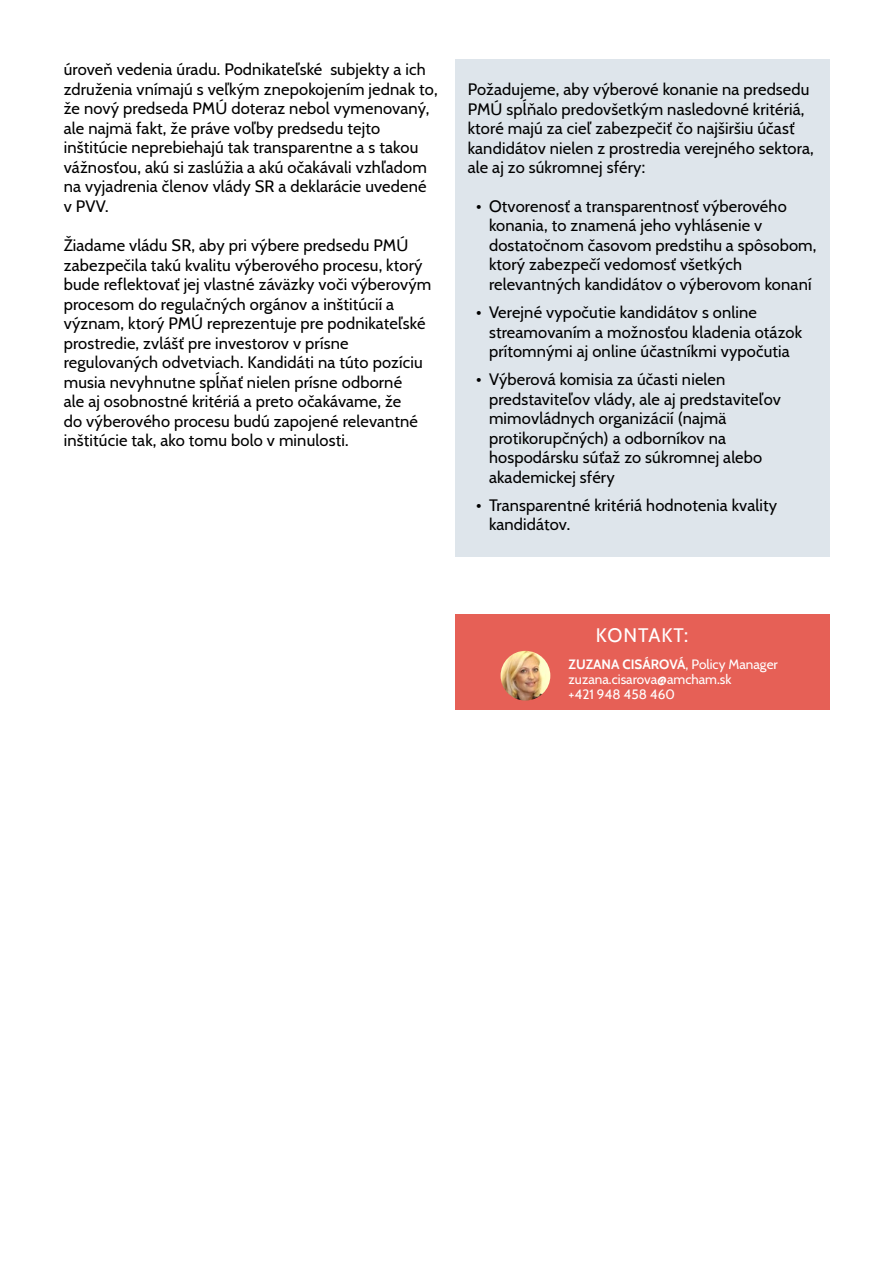
<style>
.page{position:relative;width:893px;height:1263px;background:#fff}
.page>*{position:absolute;margin:0;border:0;box-sizing:border-box;transform-origin:0 0}
.t1{font:19.5px "Cabin";letter-spacing:.05em;color:#fff}
.t2{font:16.5px/19.5px "Cabin";letter-spacing:.01em;color:#000}
.t3{font:13.5px/15px "Cabin";color:#fff}
.s1{font-size:18px}
.s2{font-weight:700}
</style>
<div class="page">
<div style="left:455px;top:60px;width:374px;height:497px;background:#dee5eb"></div>
<div style="left:455px;top:614px;width:374px;height:96px;background:#e66056"></div>
<img style="left:501px;top:651px;width:49px;height:49px;border-radius:25px">
<p class="t2" style="left:64px;top:59px;width:375px">úroveň vedenia úradu. Podnikateľské subjekty a ich združenia vnímajú s veľkým znepokojením jednak to, že nový predseda PMÚ doteraz nebol vymenovaný, ale najmä fakt, že práve voľby predsedu tejto inštitúcie neprebiehajú tak transparentne a s takou vážnosťou, akú si zaslúžia a akú očakávali vzhľadom na vyjadrenia členov vlády SR a deklarácie uvedené v PVV.</p>
<p class="t2" style="left:64px;top:234px;width:369px">Žiadame vládu SR, aby pri výbere predsedu PMÚ zabezpečila takú kvalitu výberového procesu, ktorý bude reflektovať jej vlastné záväzky voči výberovým procesom do regulačných orgánov a inštitúcií a význam, ktorý PMÚ reprezentuje pre podnikateľské prostredie, zvlášť pre investorov v prísne regulovaných odvetviach. Kandidáti na túto pozíciu musia nevyhnutne spĺňať nielen prísne odborné<br>ale aj osobnostné kritériá a preto očakávame, že<br>do výberového procesu budú zapojené relevantné inštitúcie tak, ako tomu bolo v minulosti.</p>
<p class="t2" style="left:468px;top:78px;width:348px">Požadujeme, aby výberové konanie na predsedu PMÚ spĺňalo predovšetkým nasledovné kritériá, ktoré majú za cieľ zabezpečiť čo najširšiu účasť kandidátov nielen z prostredia verejného sektora, ale aj zo súkromnej sféry:</p>
<p class="t2" style="left:489px;top:195px;width:329px;text-indent:-13px"><span class="s1">•</span> Otvorenosť a transparentnosť výberového konania, to znamená jeho vyhlásenie v dostatočnom časovom predstihu a spôsobom, ktorý zabezpečí vedomosť všetkých relevantných kandidátov o výberovom konaní</p>
<p class="t2" style="left:489px;top:301px;width:315px;text-indent:-13px"><span class="s1">•</span> Verejné vypočutie kandidátov s online streamovaním a možnosťou kladenia otázok prítomnými aj online účastníkmi vypočutia</p>
<p class="t2" style="left:489px;top:368px;width:293px;text-indent:-13px"><span class="s1">•</span> Výberová komisia za účasti nielen predstaviteľov vlády, ale aj predstaviteľov mimovládnych organizácií (najmä protikorupčných) a odborníkov na hospodársku súťaž zo súkromnej alebo akademickej sféry</p>
<p class="t2" style="left:489px;top:494px;width:290px;text-indent:-13px"><span class="s1">•</span> Transparentné kritériá hodnotenia kvality kandidátov.</p>
<p class="t1" style="left:596px;top:620px;width:94px">KONTAKT:</p>
<p class="t3" style="left:569px;top:655px;width:211px"><span class="s2">ZUZANA CISÁROVÁ</span>, Policy Manager zuzana.cisarova@amcham.sk<br>+421 948 458 460</p>
</div>
